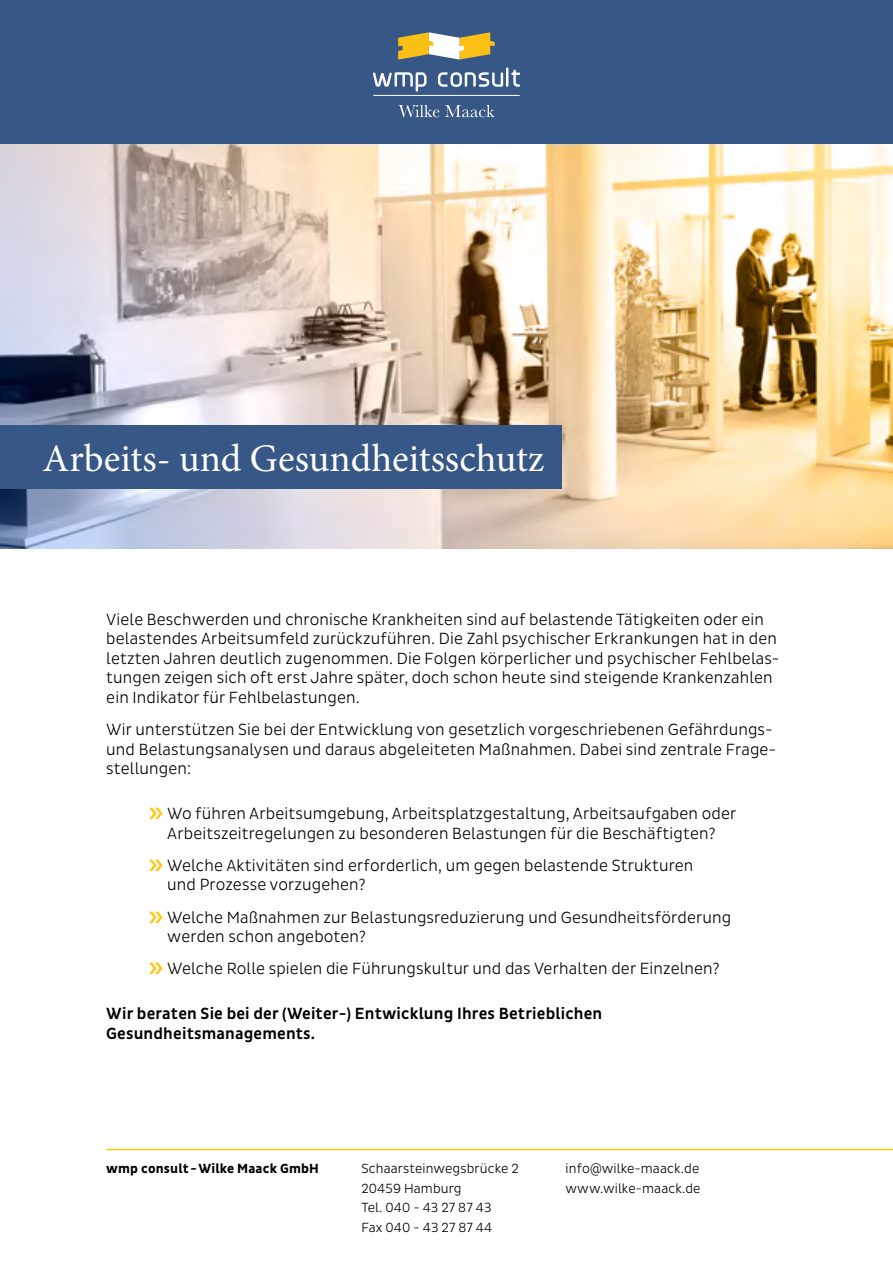
<style>
.page{position:relative;width:893px;height:1263px;background:#fff}
.page>*{position:absolute;margin:0;border:0;box-sizing:border-box;transform-origin:0 0}
.t1{font:39px "Minion Pro";color:#fff}
.t2{font:300 16.5px/19.5px "Pluto Sans Cond";letter-spacing:.01em;color:#000}
.t3{font:500 16.5px/19.5px "Pluto Sans Cond";letter-spacing:.01em;color:#000}
.t4{font:300 13.5px/19.5px "Pluto Sans Cond";letter-spacing:.01em;color:#000}
.t5{font:700 13.5px "Pluto Sans Cond";letter-spacing:.01em;color:#000}
</style>
<div class="page">
<div style="left:0;top:0;width:893px;height:549px;background:#375787"></div>
<img style="left:0;top:145px;width:893px;height:404px">
<div style="left:0;top:425px;width:561px;height:64px;background:#375787"></div>
<svg style="left:399px;top:105px;width:40px;height:12px"></svg>
<svg style="left:445px;top:105px;width:49px;height:12px"></svg>
<svg style="left:373px;top:72px;width:54px;height:20px"></svg>
<svg style="left:438px;top:68px;width:82px;height:19px"></svg>
<svg style="left:398px;top:32px;width:97px;height:28px"></svg>
<hr style="left:374px;top:95px;width:145px;height:1px;background:#fff">
<hr style="left:106px;top:1149px;width:787px;height:1px;background:#fec811">
<h1 class="t1" style="left:43px;top:433px;width:503px">Arbeits- und Gesundheitsschutz</h1>
<p class="t2" style="left:106px;top:609px;width:675px">Viele Beschwerden und chronische Krankheiten sind auf belastende Tätigkeiten oder ein belastendes Arbeitsumfeld zurückzuführen. Die Zahl psychischer Erkrankungen hat in den letzten Jahren deutlich zugenommen. Die Folgen körperlicher und psychischer Fehlbelas&shy;tungen zeigen sich oft erst Jahre später, doch schon heute sind steigende Krankenzahlen ein Indikator für Fehlbelastungen.</p>
<p class="t2" style="left:106px;top:720px;width:671px">Wir unterstützen Sie bei der Entwicklung von gesetzlich vorgeschriebenen Gefährdungs&shy;und Belastungsanalysen und daraus abgeleiteten Maßnahmen. Dabei sind zentrale Frage&shy;stellungen:</p>
<p class="t2" style="left:167px;top:804px;width:571px">Wo führen Arbeitsumgebung, Arbeitsplatzgestaltung, Arbeitsaufgaben oder<br>Arbeitszeitregelungen zu besonderen Belastungen für die Beschäftigten?</p>
<p class="t2" style="left:167px;top:855px;width:528px">Welche Aktivitäten sind erforderlich, um gegen belastende Strukturen und Prozesse vorzugehen?</p>
<p class="t2" style="left:167px;top:907px;width:565px">Welche Maßnahmen zur Belastungsreduzierung und Gesundheitsförderung werden schon angeboten?</p>
<p class="t2" style="left:167px;top:959px;width:554px">Welche Rolle spielen die Führungskultur und das Verhalten der Einzelnen?</p>
<p class="t3" style="left:106px;top:1004px;width:497px">Wir beraten Sie bei der (Weiter-) Entwicklung Ihres Betrieblichen<br>Gesundheitsmanagements.</p>
<p class="t5" style="left:106px;top:1161px;width:214px">wmp consult -Wilke Maack GmbH</p>
<p class="t4" style="left:566px;top:1159px;width:136px">info@wilke-maack.de www.wilke-maack.de</p>
<p class="t4" style="left:361px;top:1159px;width:159px">Schaarsteinwegsbrücke 2<br>20459 Hamburg<br>Tel. 040 - 43 27 87 43<br>Fax 040 - 43 27 87 44</p>
</div>
